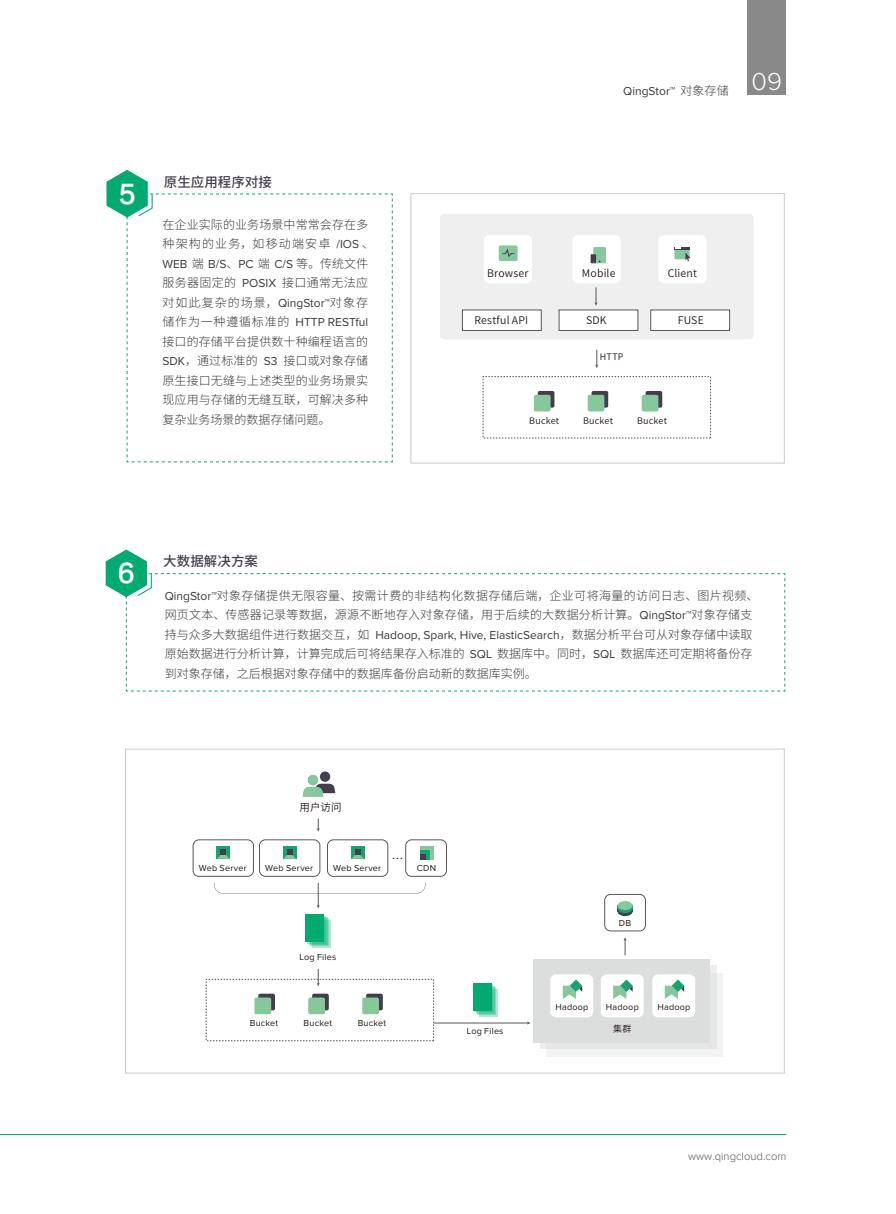
<style>
.page{position:relative;width:896px;height:1214px;background:#fff}
.page>*{position:absolute;margin:0;border:0;box-sizing:border-box;transform-origin:0 0}
.t1{font:25.5px "FZLTCHK GBK1 0";color:#fff}
.t2{font:500 13.5px "Noto Sans Hans";letter-spacing:.005em;color:#443d4e}
.t3{font:300 12px/19.5px "Noto Sans Hans";letter-spacing:.01em;color:#3e3a39}
.t4{font:12px "Proxima Nova";color:#3e3a39}
.t5{font:300 12px/19.5px "Noto Sans Hans";letter-spacing:.03em;color:#3e3a39}
.t6{font:300 11.25px "Proxima Nova";color:#595757}
.t7{font:600 10.5px "Noto Sans Hans";letter-spacing:.015em;color:#221815}
.t8{font:9px "Proxima Nova";letter-spacing:.025em;color:#221815}
.t9{font:600 9px "Noto Sans Hans";letter-spacing:.025em;color:#221815}
.s1{font-family:"Proxima Nova";font-weight:400}
.s2{font-family:"Noto Sans Hans";font-weight:300}
</style>
<div class="page">
<div style="left:747px;top:0;width:37px;height:94px;background:#898989"></div>
<div style="left:748px;top:0;width:38px;height:94px;background:#898989"></div>
<hr style="left:0;top:1134px;width:786px;height:1px;background:#00aa71">
<div style="left:410px;top:193px;width:374px;height:270px;border:1px solid #c9caca"></div>
<svg style="left:106px;top:549px;width:679px;height:143px"></svg>
<svg style="left:106px;top:170px;width:287px;height:292px"></svg>
<svg style="left:617px;top:901px;width:15px;height:15px"></svg>
<div style="left:420px;top:846px;width:13px;height:13px;background:#87c89b"></div>
<div style="left:420px;top:850px;width:9px;height:9px;background:#18a26e"></div>
<svg style="left:420px;top:854px;width:5px;height:5px"></svg>
<div style="left:405px;top:839px;width:41px;height:37px;border:1px solid #595757;border-radius:6px"></div>
<div style="left:604px;top:894px;width:41px;height:37px;border:1px solid #595757;border-radius:6px"></div>
<div style="left:193px;top:839px;width:61px;height:37px;border:1px solid #595757;border-radius:6px"></div>
<svg style="left:254px;top:993px;width:21px;height:21px"></svg>
<svg style="left:308px;top:993px;width:21px;height:21px"></svg>
<svg style="left:362px;top:993px;width:21px;height:21px"></svg>
<div style="left:206px;top:979px;width:228px;height:62px;border:1px dashed #595757"></div>
<svg style="left:303px;top:771px;width:32px;height:25px"></svg>
<svg style="left:317px;top:818px;width:3px;height:13px"></svg>
<hr style="left:433px;top:1022px;width:95px;height:1px;background:#595757">
<svg style="left:317px;top:968px;width:3px;height:18px"></svg>
<svg style="left:623px;top:937px;width:3px;height:18px"></svg>
<svg style="left:217px;top:846px;width:12px;height:4px"></svg>
<svg style="left:217px;top:850px;width:12px;height:8px"></svg>
<div style="left:259px;top:839px;width:61px;height:37px;border:1px solid #595757;border-radius:6px"></div>
<svg style="left:283px;top:846px;width:13px;height:4px"></svg>
<svg style="left:283px;top:850px;width:13px;height:8px"></svg>
<div style="left:327px;top:839px;width:61px;height:37px;border:1px solid #595757;border-radius:6px"></div>
<svg style="left:351px;top:846px;width:13px;height:4px"></svg>
<svg style="left:351px;top:850px;width:13px;height:8px"></svg>
<div style="left:305px;top:914px;width:19px;height:27px;background:#00aa71"></div>
<div style="left:307px;top:915px;width:19px;height:28px;background:#00aa71"></div>
<div style="left:309px;top:917px;width:19px;height:27px;background:#00aa71"></div>
<svg style="left:310px;top:918px;width:19px;height:28px"></svg>
<svg style="left:312px;top:920px;width:19px;height:27px"></svg>
<div style="left:472px;top:982px;width:19px;height:28px;background:#00aa71"></div>
<div style="left:474px;top:984px;width:19px;height:28px;background:#00aa71"></div>
<div style="left:476px;top:985px;width:19px;height:28px;background:#00aa71"></div>
<div style="left:477px;top:987px;width:19px;height:28px;background:#00aa71"></div>
<svg style="left:479px;top:988px;width:19px;height:28px"></svg>
<svg style="left:214px;top:882px;width:211px;height:26px"></svg>
<div style="left:547px;top:973px;width:176px;height:84px;background:linear-gradient(to right,#ededed,#ededed)"></div>
<div style="left:534px;top:959px;width:176px;height:84px;background:#dcdddd"></div>
<div style="left:550px;top:974px;width:43px;height:43px;background:#fff;border-radius:6px"></div>
<svg style="left:562px;top:979px;width:20px;height:20px"></svg>
<div style="left:600px;top:974px;width:43px;height:43px;background:#fff;border-radius:6px"></div>
<svg style="left:613px;top:979px;width:19px;height:20px"></svg>
<div style="left:652px;top:974px;width:43px;height:43px;background:#fff;border-radius:6px"></div>
<svg style="left:664px;top:979px;width:20px;height:20px"></svg>
<div style="left:440px;top:214px;width:313px;height:125px;background:#efefef;border-radius:4px"></div>
<div style="left:462px;top:310px;width:79px;height:21px;background:#fff;border:1px solid #595757"></div>
<div style="left:559px;top:310px;width:79px;height:21px;background:#fff;border:1px solid #595757"></div>
<div style="left:650px;top:310px;width:79px;height:21px;background:#fff;border:1px solid #595757"></div>
<svg style="left:534px;top:391px;width:20px;height:20px"></svg>
<svg style="left:587px;top:391px;width:21px;height:20px"></svg>
<svg style="left:641px;top:391px;width:21px;height:20px"></svg>
<svg style="left:595px;top:350px;width:3px;height:18px"></svg>
<svg style="left:594px;top:287px;width:3px;height:19px"></svg>
<div style="left:658px;top:235px;width:48px;height:48px;background:#fff;border-radius:6px"></div>
<div style="left:572px;top:235px;width:49px;height:48px;background:#fff;border-radius:6px"></div>
<div style="left:483px;top:235px;width:49px;height:48px;background:#fff;border-radius:6px"></div>
<svg style="left:590px;top:247px;width:16px;height:16px"></svg>
<svg style="left:674px;top:247px;width:16px;height:14px"></svg>
<svg style="left:498px;top:245px;width:19px;height:16px"></svg>
<h1 class="t1" style="left:119px;top:180px;width:18px">5</h1>
<p class="t2" style="left:164px;top:174px;width:110px">原生应用程序对接</p>
<p class="t3" style="left:162px;top:215px;width:213px">在企业实际的业务场景中常常会存在多种架构的业务，如移动端安卓 <span class="s1">/IOS</span> 、</p>
<p class="t4" style="left:162px;top:258px;width:207px">WEB <span class="s2">端</span> B/S<span class="s2">、</span>PC <span class="s2">端</span> C/S <span class="s2">等。传统文件</span></p>
<p class="t5" style="left:162px;top:273px;width:207px">服务器固定的 <span class="s1">POSIX</span> 接口通常无法应对如此复杂的场景，<span class="s1">QingStor™</span>对象存</p>
<p class="t4" style="left:162px;top:317px;width:207px"><span class="s2">储作为一种遵循标准的</span> HTTP RESTful</p>
<p class="t3" style="left:162px;top:332px;width:207px;text-align:justify">接口的存储平台提供数十种编程语言的<span class="s1">SDK</span>，通过标准的 <span class="s1">S3</span> 接口或对象存储原生接口无缝与上述类型的业务场景实现应用与存储的无缝互联，可解决多种复杂业务场景的数据存储问题。</p>
<p class="t4" style="left:623px;top:85px;width:160px">QingStor™ <span class="s2">对象存储</span> <sup>09</sup></p>
<p class="t7" style="left:487px;top:267px;width:43px">Browser</p>
<p class="t7" style="left:582px;top:267px;width:35px">Mobile</p>
<p class="t7" style="left:667px;top:267px;width:31px">Client</p>
<p class="t7" style="left:474px;top:314px;width:55px">Restful API</p>
<p class="t7" style="left:586px;top:314px;width:22px">SDK</p>
<p class="t7" style="left:677px;top:314px;width:27px">FUSE</p>
<p class="t9" style="left:600px;top:352px;width:25px">HTTP</p>
<p class="t9" style="left:529px;top:415px;width:31px">Bucket</p>
<p class="t9" style="left:583px;top:415px;width:31px">Bucket</p>
<p class="t9" style="left:637px;top:415px;width:31px">Bucket</p>
<h1 class="t1" style="left:118px;top:559px;width:18px">6</h1>
<p class="t2" style="left:163px;top:554px;width:96px">大数据解决方案</p>
<p class="t3" style="left:165px;top:586px;width:595px"><span class="s1">QingStor™</span>对象存储提供无限容量、按需计费的非结构化数据存储后端，企业可将海量的访问日志、图片视频、网页文本、传感器记录等数据，源源不断地存入对象存储，用于后续的大数据分析计算。<span class="s1">QingStor™</span>对象存储支持与众多大数据组件进行数据交互，如 <span class="s1">Hadoop, Spark, Hive, ElasticSearch</span>，数据分析平台可从对象存储中读取原始数据进行分析计算，计算完成后可将结果存入标准的 <span class="s1">SQL</span> 数据库中。同时，<span class="s1">SQL</span> 数据库还可定期将备份存到对象存储，之后根据对象存储中的数据库备份启动新的数据库实例。</p>
<p class="t7" style="left:299px;top:801px;width:43px">用户访问</p>
<p class="t8" style="left:199px;top:863px;width:49px">Web Server</p>
<p class="t8" style="left:265px;top:863px;width:49px">Web Server</p>
<p class="t8" style="left:333px;top:863px;width:49px">Web Server</p>
<p class="t8" style="left:417px;top:864px;width:21px">CDN</p>
<p class="t8" style="left:299px;top:953px;width:38px">Log Files</p>
<p class="t8" style="left:250px;top:1019px;width:30px">Bucket</p>
<p class="t8" style="left:303px;top:1019px;width:30px">Bucket</p>
<p class="t8" style="left:357px;top:1019px;width:30px">Bucket</p>
<p class="t8" style="left:467px;top:1026px;width:38px">Log Files</p>
<p class="t8" style="left:618px;top:919px;width:14px">DB</p>
<p class="t8" style="left:555px;top:1003px;width:34px">Hadoop</p>
<p class="t8" style="left:606px;top:1003px;width:34px">Hadoop</p>
<p class="t8" style="left:657px;top:1003px;width:34px">Hadoop</p>
<p class="t9" style="left:613px;top:1023px;width:20px">集群</p>
<p class="t6" style="left:688px;top:1151px;width:100px">www.qingcloud.com</p>
</div>
